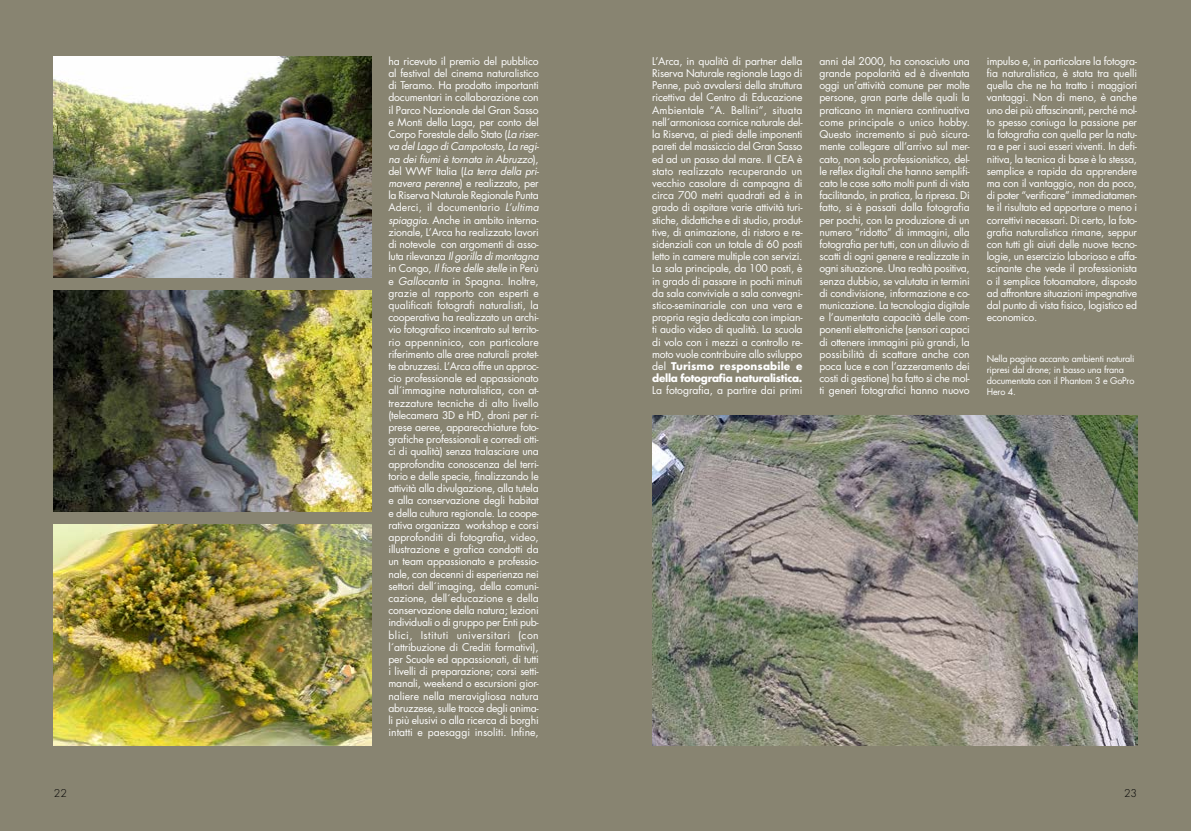
<style>
.page{position:relative;width:1191px;height:831px;background:#888471}
.page>*{position:absolute;margin:0;border:0;box-sizing:border-box;transform-origin:0 0}
.t1{font:300 10.5px "Futura";color:#000}
.t2{font:10.4px/12.2px "Futura";letter-spacing:-.02em;color:#fff;text-align:justify}
.t3{font:9px/10.8px "Futura";letter-spacing:-.02em;color:#fff}
.s1{font-style:italic}
.s2{font-weight:700}
</style>
<div class="page">
<img style="left:54px;top:57px;width:317px;height:221px">
<img style="left:652px;top:415px;width:485px;height:331px">
<img style="left:54px;top:291px;width:317px;height:221px">
<img style="left:54px;top:524px;width:317px;height:222px">
<p class="t2" style="left:388px;top:55px;width:152px">ha ricevuto il premio del pubblico al festival del cinema naturalistico di Teramo. Ha prodotto importanti documentari in collaborazione con il Parco Nazionale del Gran Sasso e Monti della Laga, per conto del Corpo Forestale dello Stato (<span class="s1">La riser&shy;va del Lago di Campotosto</span>, <span class="s1">La regi&shy;na dei fiumi è tornata in Abruzzo</span>), del WWF Italia (<span class="s1">La terra della pri&shy;mavera perenne</span>) e realizzato, per la Riserva Naturale Regionale Punta Aderci, il documentario <span class="s1">L’ultima spiaggia</span>. Anche in ambito interna&shy;zionale, L’Arca ha realizzato lavori di notevole con argomenti di asso&shy;luta rilevanza <span class="s1">Il gorilla di montagna </span>in Congo, <span class="s1">Il fiore delle stelle</span> in Perù e <span class="s1">Gallocanta</span> in Spagna. Inoltre, grazie al rapporto con esperti e qualificati fotografi naturalisti, la cooperativa ha realizzato un archi&shy;vio fotografico incentrato sul territo&shy;rio appenninico, con particolare riferimento alle aree naturali protet&shy;te abruzzesi. L’Arca offre un approc&shy;cio professionale ed appassionato all´immagine naturalistica, con at&shy;trezzature tecniche di alto livello (telecamera 3D e HD, droni per ri&shy;prese aeree, apparecchiature foto&shy;grafiche professionali e corredi otti&shy;ci di qualità) senza tralasciare una approfondita conoscenza del terri&shy;torio e delle specie, finalizzando le attività alla divulgazione, alla tutela e alla conservazione degli habitat e della cultura regionale. La coope&shy;rativa organizza workshop e corsi approfonditi di fotografia, video, illustrazione e grafica condotti da un team appassionato e professio&shy;nale, con decenni di esperienza nei settori dell´imaging, della comuni&shy;cazione, dell´educazione e della conservazione della natura; lezioni individuali o di gruppo per Enti pub&shy;blici, Istituti universitari (con l´attribuzione di Crediti formativi), per Scuole ed appassionati, di tutti i livelli di preparazione; corsi setti&shy;manali, weekend o escursioni gior&shy;naliere nella meravigliosa natura abruzzese, sulle tracce degli anima&shy;li più elusivi o alla ricerca di borghi intatti e paesaggi insoliti. Infine,</p>
<p class="t2" style="left:652px;top:55px;width:152px">L’Arca, in qualità di partner della Riserva Naturale regionale Lago di Penne, può avvalersi della struttura ricettiva del Centro di Educazione Ambientale “A. Bellini”, situata nell´armoniosa cornice naturale del&shy;la Riserva, ai piedi delle imponenti pareti del massiccio del Gran Sasso ed ad un passo dal mare. Il CEA è stato realizzato recuperando un vecchio casolare di campagna di circa 700 metri quadrati ed è in grado di ospitare varie attività turi&shy;stiche, didattiche e di studio, produt&shy;tive, di animazione, di ristoro e re&shy;sidenziali con un totale di 60 posti letto in camere multiple con servizi.<br>La sala principale, da 100 posti, è in grado di passare in pochi minuti da sala conviviale a sala convegni&shy;stico-seminariale con una vera e propria regia dedicata con impian&shy;ti audio video di qualità. La scuola di volo con i mezzi a controllo re&shy;moto vuole contribuire allo sviluppo del <span class="s2">Turismo responsabile e della fotografia naturalistica.</span></p>
<p class="t2" style="left:652px;top:384px;width:152px">La fotografia, a partire dai primi</p>
<p class="t2" style="left:819px;top:55px;width:152px">anni del 2000, ha conosciuto una grande popolarità ed è diventata oggi un’attività comune per molte persone, gran parte delle quali la praticano in maniera continuativa come principale o unico hobby.<br>Questo incremento si può sicura&shy;mente collegare all’arrivo sul mer&shy;cato, non solo professionistico, del&shy;le reflex digitali che hanno semplifi&shy;cato le cose sotto molti punti di vista facilitando, in pratica, la ripresa. Di fatto, si è passati dalla fotografia per pochi, con la produzione di un numero “ridotto” di immagini, alla fotografia per tutti, con un diluvio di scatti di ogni genere e realizzate in ogni situazione. Una realtà positiva, senza dubbio, se valutata in termini di condivisione, informazione e co&shy;municazione. La tecnologia digitale e l’aumentata capacità delle com&shy;ponenti elettroniche (sensori capaci di ottenere immagini più grandi, la possibilità di scattare anche con poca luce e con l’azzeramento dei costi di gestione) ha fatto sì che mol&shy;ti generi fotografici hanno nuovo</p>
<p class="t2" style="left:986px;top:55px;width:152px">impulso e, in particolare la fotogra&shy;fia naturalistica, è stata tra quelli quella che ne ha tratto i maggiori vantaggi. Non di meno, è anche uno dei più affascinanti, perché mol&shy;to spesso coniuga la passione per la fotografia con quella per la natu&shy;ra e per i suoi esseri viventi. In defi&shy;nitiva, la tecnica di base è la stessa, semplice e rapida da apprendere ma con il vantaggio, non da poco, di poter “verificare” immediatamen&shy;te il risultato ed apportare o meno i correttivi necessari. Di certo, la foto&shy;grafia naturalistica rimane, seppur con tutti gli aiuti delle nuove tecno&shy;logie, un esercizio laborioso e affa&shy;scinante che vede il professionista o il semplice fotoamatore, disposto ad affrontare situazioni impegnative dal punto di vista fisico, logistico ed economico.</p>
<p class="t3" style="left:986px;top:353px;width:149px">Nella pagina accanto ambienti naturali ripresi dal drone; in basso una frana documentata con il Phantom 3 e GoPro<br>Hero 4.</p>
<p class="t1" style="left:54px;top:786px;width:15px">22</p>
<p class="t1" style="left:1124px;top:786px;width:15px">23</p>
</div>
